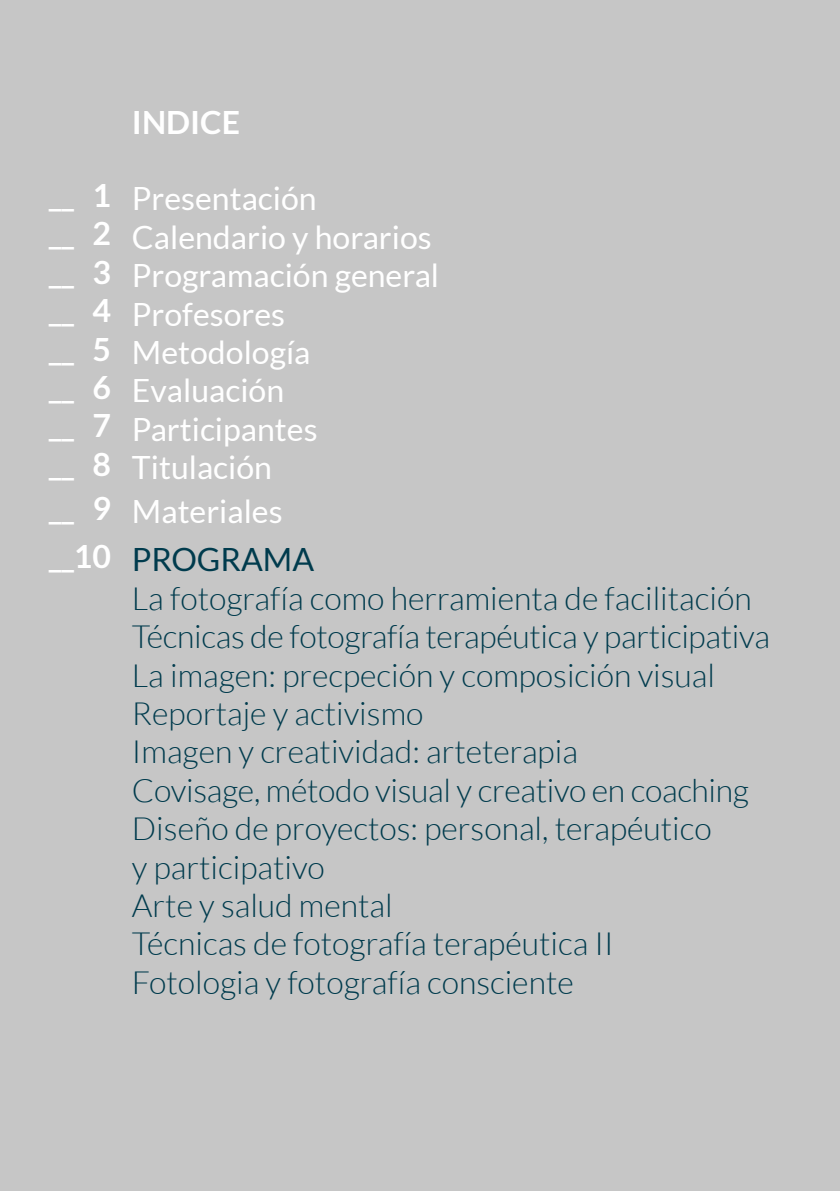
<style>
.page{position:relative;width:840px;height:1191px;background:#fff}
.page>*{position:absolute;margin:0;border:0;box-sizing:border-box;transform-origin:0 0}
.t1{font:300 32px/38.4px "Lato";color:#003b4d}
.t2{font:32px/38.4px "Lato";color:#fff}
.t3{font:700 32px/38.4px "Lato";color:#fff;text-align:justify}
.t4{font:32px "Lato";color:#003b4d}
</style>
<div class="page">
<div style="left:0;top:0;width:839px;height:1191px;background:#c6c6c6"></div>
<p class="t3" style="left:49px;top:176px;width:64px">__ 1 __ 2 __ 3 __ 4 __ 5 __ 6 __ 7 __ 8</p>
<p class="t3" style="left:49px;top:484px;width:64px;line-height:48px">__ 9 __10</p>
<p class="t3" style="left:132px;top:102px;width:109px">INDICE</p>
<p class="t2" style="left:132px;top:179px;width:308px">Presentación<br>Calendario y horarios<br>Programación general<br>Profesores<br>Metodología<br>Evaluación<br>Participantes<br>Titulación</p>
<p class="t2" style="left:132px;top:492px;width:152px">Materiales</p>
<p class="t4" style="left:132px;top:542px;width:184px">PROGRAMA</p>
<p class="t1" style="left:132px;top:579px;width:639px">La fotografía como herramienta de facilitación Técnicas de fotografía terapéutica y participativa La imagen: precpeción y composición visual Reportaje y activismo<br>Imagen y creatividad: arteterapia<br>Covisage, método visual y creativo en coaching Diseño de proyectos: personal, terapéutico<br>y participativo<br>Arte y salud mental<br>Técnicas de fotografía terapéutica II<br>Fotologia y fotografía consciente</p>
</div>
